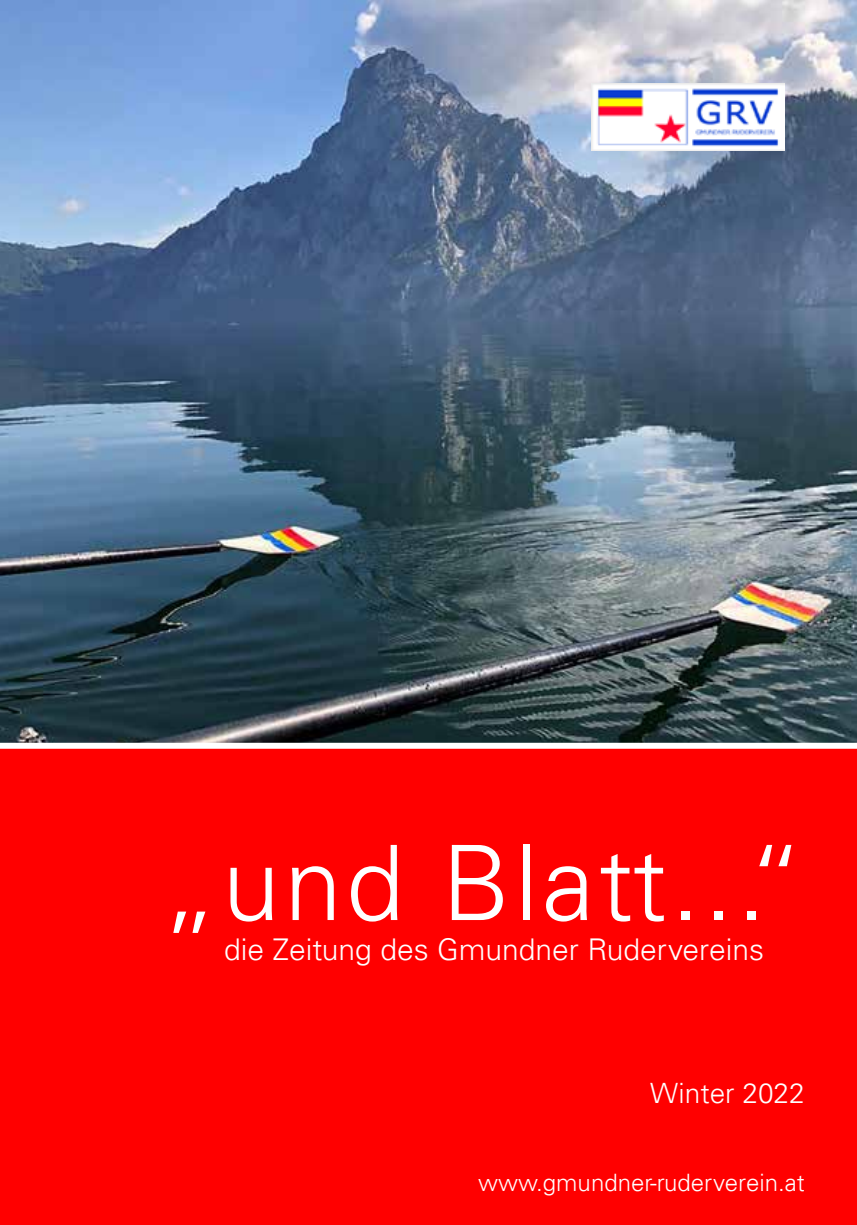
<style>
.page{position:relative;width:857px;height:1225px;background:#fff}
.page>*{position:absolute;margin:0;border:0;box-sizing:border-box;transform-origin:0 0}
.t1{font:300 104px "Univers LT";letter-spacing:.04em;color:#fff}
.t2{font:300 30px "Univers LT";color:#fff}
.t3{font:300 28px "Univers LT";color:#fff}
.t4{font:300 24px "Univers LT";color:#fff}
</style>
<div class="page">
<div style="left:0;top:749px;width:856px;height:476px;background:#f00"></div>
<img style="left:0;top:0;width:856px;height:743px">
<img style="left:591px;top:84px;width:193px;height:66px">
<h1 class="t1" style="left:160px;top:820px;width:645px">„und Blatt...“</h1>
<p class="t2" style="left:224px;top:931px;width:541px">die Zeitung des Gmundner Rudervereins</p>
<p class="t3" style="left:649px;top:1076px;width:156px">Winter 2022</p>
<p class="t4" style="left:477px;top:1168px;width:328px">www.gmundner-ruderverein.at</p>
</div>
